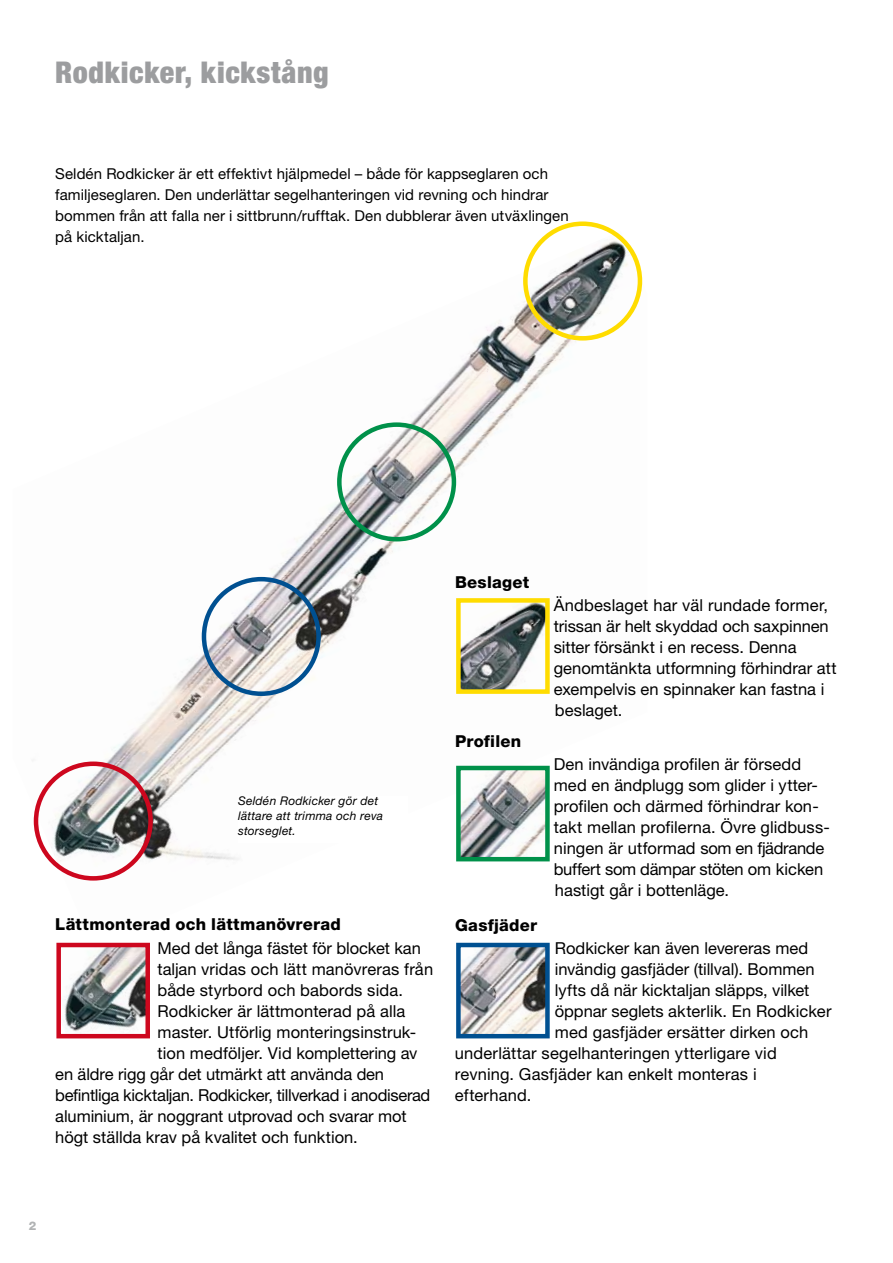
<style>
.page{position:relative;width:893px;height:1263px;background:#fff}
.page>*{position:absolute;margin:0;border:0;box-sizing:border-box;transform-origin:0 0}
.t1{font:900 condensed 30px "Helvetica Neue LT Pro";letter-spacing:.025em;color:#9c9d9f}
.t2{font:16.5px/21px "Helvetica Neue LT Pro";color:#000}
.t3{font:800 16.5px "Helvetica Neue LT Pro";letter-spacing:.015em;color:#000}
.t4{font:16.5px "Helvetica Neue LT Pro";letter-spacing:-.02em;color:#000}
.t5{font:15px/21px "Helvetica Neue LT Pro";letter-spacing:.005em;color:#000}
.t6{font:italic 12px/15px "Helvetica Neue LT Pro";letter-spacing:.02em;color:#000}
.t7{font:800 12px "Helvetica Neue LT Pro";color:#b1b3b4}
</style>
<div class="page">
<img style="left:33px;top:231px;width:610px;height:650px">
<div style="left:34px;top:761px;width:119px;height:119px;border:4px solid #cd071e;border-radius:50%"></div>
<div style="left:523px;top:221px;width:119px;height:120px;border:4px solid #ffdc00;border-radius:50%"></div>
<div style="left:337px;top:422px;width:119px;height:119px;border:4px solid #00914a;border-radius:50%"></div>
<div style="left:202px;top:577px;width:119px;height:119px;border:4px solid #005091;border-radius:50%"></div>
<img style="left:461px;top:603px;width:84px;height:86px">
<div style="left:456px;top:598px;width:94px;height:96px;border:4px solid #ffdc00"></div>
<img style="left:461px;top:948px;width:84px;height:85px">
<div style="left:456px;top:943px;width:94px;height:95px;border:4px solid #005091"></div>
<img style="left:461px;top:771px;width:84px;height:85px">
<div style="left:456px;top:766px;width:94px;height:95px;border:4px solid #00914a"></div>
<img style="left:64px;top:948px;width:81px;height:84px">
<div style="left:56px;top:943px;width:94px;height:95px;border:4px solid #cd071e"></div>
<div style="left:238px;top:796px;width:170px;height:47px;background:#fff"></div>
<h1 class="t1" style="left:55px;top:54px;width:275px">Rodkicker, kickstång</h1>
<p class="t5" style="left:55px;top:163px;width:515px">Seldén Rodkicker är ett effektivt hjälpmedel – både för kappseglaren och familjeseglaren. Den underlättar segelhanteringen vid revning och hindrar bommen från att falla ner i sittbrunn/rufftak. Den dubblerar även utväxlingen på kicktaljan.</p>
<p class="t6" style="left:238px;top:793px;width:146px">Seldén Rodkicker gör det lättare att trimma och reva storseglet.</p>
<p class="t3" style="left:55px;top:915px;width:287px">Lättmonterad och lättmanövrerad</p>
<p class="t2" style="left:157px;top:937px;width:265px">Med det långa fästet för blocket kan</p>
<p class="t2" style="left:157px;top:958px;width:277px">taljan vridas och lätt manövreras från</p>
<p class="t2" style="left:157px;top:979px;width:247px">både styrbord och babords sida.</p>
<p class="t2" style="left:157px;top:1000px;width:249px">Rodkicker är lättmonterad på alla</p>
<p class="t2" style="left:157px;top:1021px;width:260px">master. Utförlig monteringsinstruk-</p>
<p class="t2" style="left:157px;top:1042px;width:261px">tion medföljer. Vid komplettering av</p>
<p class="t2" style="left:55px;top:1063px;width:330px">en äldre rigg går det utmärkt att använda den</p>
<p class="t4" style="left:55px;top:1085px;width:377px">befintliga kicktaljan. Rodkicker, tillverkad i anodiserad</p>
<p class="t2" style="left:55px;top:1105px;width:353px">aluminium, är noggrant utprovad och svarar mot</p>
<p class="t2" style="left:55px;top:1126px;width:304px">högt ställda krav på kvalitet och funktion.</p>
<p class="t3" style="left:455px;top:572px;width:76px">Beslaget</p>
<p class="t3" style="left:455px;top:731px;width:68px">Profilen</p>
<p class="t3" style="left:455px;top:915px;width:84px">Gasfjäder</p>
<p class="t2" style="left:554px;top:594px;width:284px">Ändbeslaget har väl rundade former, trissan är helt skyddad och saxpinnen sitter försänkt i en recess. Denna genomtänkta utformning förhindrar att exempelvis en spinnaker kan fastna i beslaget.</p>
<p class="t2" style="left:554px;top:753px;width:278px">Den invändiga profilen är försedd med en ändplugg som glider i ytter&shy;profilen och därmed förhindrar kon&shy;takt mellan profilerna. Övre glidbuss&shy;ningen är utformad som en fjädrande buffert som dämpar stöten om kicken hastigt går i bottenläge.</p>
<p class="t2" style="left:555px;top:937px;width:255px">Rodkicker kan även levereras med</p>
<p class="t2" style="left:555px;top:959px;width:261px">invändig gasfjäder (tillval). Bommen</p>
<p class="t2" style="left:555px;top:980px;width:256px">lyfts då när kicktaljan släpps, vilket</p>
<p class="t2" style="left:555px;top:1001px;width:278px">öppnar seglets akterlik. En Rodkicker</p>
<p class="t2" style="left:555px;top:1022px;width:255px">med gasfjäder ersätter dirken och</p>
<p class="t2" style="left:455px;top:1043px;width:323px">underlättar segelhanteringen ytterligare vid</p>
<p class="t2" style="left:455px;top:1064px;width:303px">revning. Gasfjäder kan enkelt monteras i</p>
<p class="t2" style="left:455px;top:1085px;width:78px">efterhand.</p>
<p class="t7" style="left:29px;top:1219px;width:9px">2</p>
</div>
